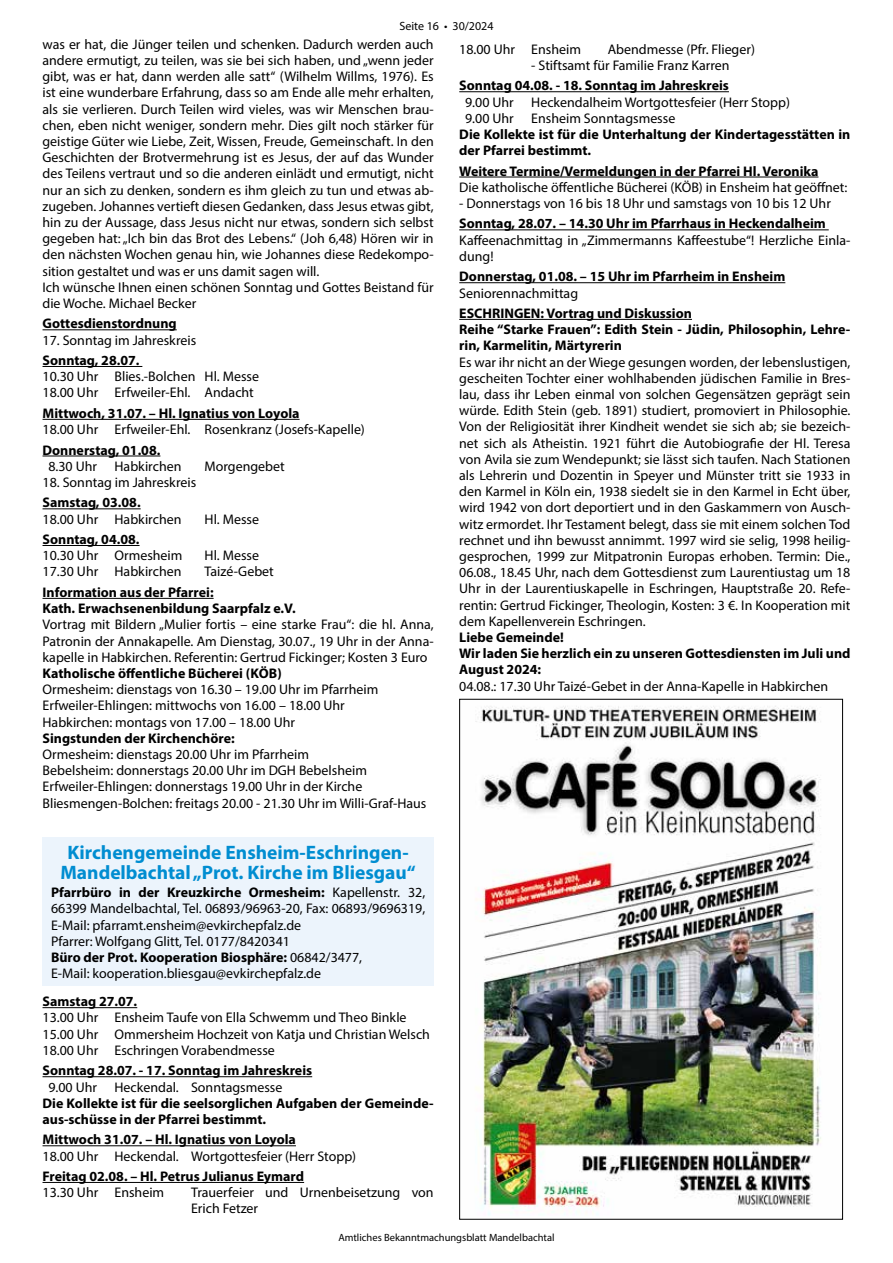
<style>
.page{position:relative;width:893px;height:1263px;background:#fff}
.page>*{position:absolute;margin:0;border:0;box-sizing:border-box;transform-origin:0 0}
.t1{font:700 19.5px/19.5px "Myriad Pro";color:#008dd1;text-align:center}
.t2{font:13.95px/16.2px "Myriad Pro";color:#000}
.t3{font:700 13.95px/16.2px "Myriad Pro";color:#000}
.t4{font:12px "Myriad Pro";color:#000}
.t5{font:10.5px "Myriad Pro";color:#000}
.s1{font-weight:700}
</style>
<div class="page">
<hr style="left:43px;top:329px;width:134px;height:1px;background:#000">
<hr style="left:43px;top:366px;width:99px;height:1px;background:#000">
<hr style="left:43px;top:419px;width:257px;height:1px;background:#000">
<hr style="left:43px;top:456px;width:117px;height:1px;background:#000">
<hr style="left:43px;top:508px;width:98px;height:1px;background:#000">
<hr style="left:43px;top:545px;width:97px;height:1px;background:#000">
<hr style="left:43px;top:598px;width:171px;height:1px;background:#000">
<hr style="left:43px;top:1007px;width:94px;height:1px;background:#000">
<hr style="left:43px;top:1076px;width:269px;height:1px;background:#000">
<hr style="left:43px;top:1145px;width:253px;height:1px;background:#000">
<hr style="left:43px;top:1182px;width:261px;height:1px;background:#000">
<div style="left:43px;top:837px;width:391px;height:149px;background:#ecf4fc"></div>
<hr style="left:459px;top:91px;width:270px;height:1px;background:#000">
<hr style="left:459px;top:177px;width:359px;height:1px;background:#000">
<hr style="left:459px;top:229px;width:370px;height:1px;background:#000">
<hr style="left:459px;top:282px;width:326px;height:1px;background:#000">
<hr style="left:459px;top:319px;width:233px;height:1px;background:#000">
<img style="left:475px;top:706px;width:346px;height:509px">
<p class="t4" style="left:399px;top:19px;width:96px">Seite 16 • 30/2024</p>
<p class="t2" style="left:43px;top:36px;width:393px">was er hat, die Jünger teilen und schenken. Dadurch werden auch andere ermutigt, zu teilen, was sie bei sich haben, und „wenn jeder gibt, was er hat, dann werden alle satt“ (Wilhelm Willms, 1976). Es ist eine wunderbare Erfahrung, dass so am Ende alle mehr erhalten, als sie verlieren. Durch Teilen wird vieles, was wir Menschen brau&shy;chen, eben nicht weniger, sondern mehr. Dies gilt noch stärker für geistige Güter wie Liebe, Zeit, Wissen, Freude, Gemeinschaft. In den Geschichten der Brotvermehrung ist es Jesus, der auf das Wunder des Teilens vertraut und so die anderen einlädt und ermutigt, nicht nur an sich zu denken, sondern es ihm gleich zu tun und etwas ab&shy;zugeben. Johannes vertieft diesen Gedanken, dass Jesus etwas gibt, hin zu der Aussage, dass Jesus nicht nur etwas, sondern sich selbst gegeben hat: „Ich bin das Brot des Lebens.“ (Joh 6,48) Hören wir in den nächsten Wochen genau hin, wie Johannes diese Redekompo&shy;sition gestaltet und was er uns damit sagen will.<br>Ich wünsche Ihnen einen schönen Sonntag und Gottes Beistand für die Woche. Michael Becker</p>
<p class="t3" style="left:43px;top:315px;width:136px">Gottesdienstordnung</p>
<p class="t2" style="left:43px;top:332px;width:155px">17. Sonntag im Jahreskreis</p>
<p class="t3" style="left:43px;top:352px;width:99px">Sonntag, 28.07.</p>
<p class="t2" style="left:43px;top:368px;width:218px">10.30 Uhr Blies.-Bolchen Hl. Messe<br>18.00 Uhr Erfweiler-Ehl. Andacht</p>
<p class="t3" style="left:43px;top:405px;width:259px">Mittwoch, 31.07. – Hl. Ignatius von Loyola</p>
<p class="t2" style="left:43px;top:421px;width:324px">18.00 Uhr Erfweiler-Ehl. Rosenkranz (Josefs-Kapelle)</p>
<p class="t3" style="left:43px;top:441px;width:119px">Donnerstag, 01.08.</p>
<p class="t2" style="left:48px;top:458px;width:135px">8.30 Uhr Habkirchen</p>
<p class="t2" style="left:205px;top:458px;width:82px">Morgengebet</p>
<p class="t2" style="left:43px;top:474px;width:155px">18. Sonntag im Jahreskreis</p>
<p class="t3" style="left:43px;top:494px;width:100px">Samstag, 03.08.</p>
<p class="t2" style="left:43px;top:511px;width:140px">18.00 Uhr Habkirchen</p>
<p class="t2" style="left:205px;top:511px;width:56px">Hl. Messe</p>
<p class="t3" style="left:43px;top:531px;width:99px">Sonntag, 04.08.</p>
<p class="t2" style="left:43px;top:547px;width:142px">10.30 Uhr Ormesheim</p>
<p class="t2" style="left:205px;top:547px;width:56px">Hl. Messe</p>
<p class="t2" style="left:43px;top:563px;width:140px">17.30 Uhr Habkirchen</p>
<p class="t2" style="left:205px;top:563px;width:71px">Taizé-Gebet</p>
<p class="t3" style="left:43px;top:584px;width:255px">Information aus der Pfarrei:<br>Kath. Erwachsenenbildung Saarpfalz e.V.</p>
<p class="t2" style="left:43px;top:616px;width:393px;text-align:justify">Vortrag mit Bildern „Mulier fortis – eine starke Frau“: die hl. Anna, Patronin der Annakapelle. Am Dienstag, 30.07., 19 Uhr in der Anna&shy;kapelle in Habkirchen. Referentin: Gertrud Fickinger; Kosten 3 Euro</p>
<p class="t3" style="left:43px;top:665px;width:241px">Katholische öffentliche Bücherei (KÖB)</p>
<p class="t2" style="left:43px;top:681px;width:337px">Ormesheim: dienstags von 16.30 – 19.00 Uhr im Pfarrheim<br>Erfweiler-Ehlingen: mittwochs von 16.00 – 18.00 Uhr<br>Habkirchen: montags von 17.00 – 18.00 Uhr</p>
<p class="t3" style="left:43px;top:729px;width:194px">Singstunden der Kirchenchöre:</p>
<p class="t2" style="left:43px;top:746px;width:385px">Ormesheim: dienstags 20.00 Uhr im Pfarrheim<br>Bebelsheim: donnerstags 20.00 Uhr im DGH Bebelsheim Erfweiler-Ehlingen: donnerstags 19.00 Uhr in der Kirche Bliesmengen-Bolchen: freitags 20.00 - 21.30 Uhr im Willi-Graf-Haus</p>
<h1 class="t1" style="left:60px;top:842px;width:357px">Kirchengemeinde Ensheim-Eschringen-<br>Mandelbachtal „Prot. Kirche im Bliesgau“</h1>
<p class="t2" style="left:51px;top:884px;width:376px"><span class="s1">Pfarrbüro in der Kreuzkirche Ormesheim:</span> Kapellenstr. 32, 66399 Mandelbachtal, Tel. 06893/96963-20, Fax: 06893/9696319, E-Mail: pfarramt.ensheim@evkirchepfalz.de<br>Pfarrer: Wolfgang Glitt, Tel. 0177/8420341<br><span class="s1">Büro der Prot. Kooperation Biosphäre:</span> 06842/3477,<br>E-Mail: kooperation.bliesgau@evkirchepfalz.de</p>
<p class="t3" style="left:43px;top:993px;width:96px">Samstag 27.07.</p>
<p class="t2" style="left:43px;top:1009px;width:389px">13.00 Uhr Ensheim Taufe von Ella Schwemm und Theo Binkle<br>15.00 Uhr Ommersheim Hochzeit von Katja und Christian Welsch<br>18.00 Uhr Eschringen Vorabendmesse</p>
<p class="t3" style="left:43px;top:1062px;width:271px">Sonntag 28.07. - 17. Sonntag im Jahreskreis</p>
<p class="t2" style="left:48px;top:1078px;width:235px">9.00 Uhr Heckendal. Sonntagsmesse</p>
<p class="t3" style="left:43px;top:1094px;width:393px">Die Kollekte ist für die seelsorglichen Aufgaben der Gemeinde&shy;aus-schüsse in der Pfarrei bestimmt.</p>
<p class="t3" style="left:43px;top:1131px;width:255px">Mittwoch 31.07. – Hl. Ignatius von Loyola</p>
<p class="t2" style="left:43px;top:1147px;width:315px">18.00 Uhr Heckendal. Wortgottesfeier (Herr Stopp)</p>
<p class="t3" style="left:43px;top:1168px;width:263px">Freitag 02.08. – Hl. Petrus Julianus Eymard</p>
<p class="t2" style="left:43px;top:1184px;width:123px">13.30 Uhr Ensheim</p>
<p class="t2" style="left:191px;top:1184px;width:244px">Trauerfeier und Urnenbeisetzung von<br>Erich Fetzer</p>
<p class="t2" style="left:459px;top:41px;width:123px">18.00 Uhr Ensheim</p>
<p class="t2" style="left:608px;top:41px;width:149px">Abendmesse (Pfr. Flieger)</p>
<p class="t2" style="left:531px;top:57px;width:200px">- Stiftsamt für Familie Franz Karren</p>
<p class="t3" style="left:459px;top:77px;width:271px">Sonntag 04.08. - 18. Sonntag im Jahreskreis</p>
<p class="t2" style="left:465px;top:94px;width:326px">9.00 Uhr Heckendalheim Wortgottesfeier (Herr Stopp)<br>9.00 Uhr Ensheim Sonntagsmesse</p>
<p class="t3" style="left:459px;top:126px;width:393px">Die Kollekte ist für die Unterhaltung der Kindertagesstätten in der Pfarrei bestimmt.</p>
<p class="t3" style="left:459px;top:162px;width:361px">Weitere Termine/Vermeldungen in der Pfarrei Hl. Veronika</p>
<p class="t2" style="left:459px;top:179px;width:390px">Die katholische öffentliche Bücherei (KÖB) in Ensheim hat geöffnet:</p>
<p class="t2" style="left:459px;top:195px;width:373px">- Donnerstags von 16 bis 18 Uhr und samstags von 10 bis 12 Uhr</p>
<p class="t3" style="left:459px;top:215px;width:368px">Sonntag, 28.07. – 14.30 Uhr im Pfarrhaus in Heckendalheim</p>
<p class="t2" style="left:459px;top:232px;width:393px">Kaffeenachmittag in „Zimmermanns Kaffeestube“! Herzliche Einla&shy;dung!</p>
<p class="t3" style="left:459px;top:268px;width:328px">Donnerstag, 01.08. – 15 Uhr im Pfarrheim in Ensheim</p>
<p class="t2" style="left:459px;top:284px;width:120px">Seniorennachmittag</p>
<p class="t3" style="left:459px;top:305px;width:393px">ESCHRINGEN: Vortrag und Diskussion<br>Reihe “Starke Frauen”: Edith Stein - Jüdin, Philosophin, Lehre&shy;rin, Karmelitin, Märtyrerin</p>
<p class="t2" style="left:459px;top:354px;width:393px;text-align:justify">Es war ihr nicht an der Wiege gesungen worden, der lebenslustigen, gescheiten Tochter einer wohlhabenden jüdischen Familie in Bres&shy;lau, dass ihr Leben einmal von solchen Gegensätzen geprägt sein würde. Edith Stein (geb. 1891) studiert, promoviert in Philosophie.<br>Von der Religiosität ihrer Kindheit wendet sie sich ab; sie bezeich&shy;net sich als Atheistin. 1921 führt die Autobiografie der Hl. Teresa von Avila sie zum Wendepunkt; sie lässt sich taufen. Nach Stationen als Lehrerin und Dozentin in Speyer und Münster tritt sie 1933 in den Karmel in Köln ein, 1938 siedelt sie in den Karmel in Echt über, wird 1942 von dort deportiert und in den Gaskammern von Ausch&shy;witz ermordet. Ihr Testament belegt, dass sie mit einem solchen Tod rechnet und ihn bewusst annimmt. 1997 wird sie selig, 1998 heilig&shy;gesprochen, 1999 zur Mitpatronin Europas erhoben. Termin: Die., 06.08., 18.45 Uhr, nach dem Gottesdienst zum Laurentiustag um 18<br>Uhr in der Laurentiuskapelle in Eschringen, Hauptstraße 20. Refe&shy;rentin: Gertrud Fickinger, Theologin, Kosten: 3 €. In Kooperation mit dem Kapellenverein Eschringen.</p>
<p class="t3" style="left:459px;top:629px;width:393px">Liebe Gemeinde!<br>Wir laden Sie herzlich ein zu unseren Gottesdiensten im Juli und<br>August 2024:</p>
<p class="t2" style="left:459px;top:678px;width:370px">04.08.: 17.30 Uhr Taizé-Gebet in der Anna-Kapelle in Habkirchen</p>
<p class="t5" style="left:338px;top:1231px;width:218px">Amtliches Bekanntmachungsblatt Mandelbachtal</p>
</div>
